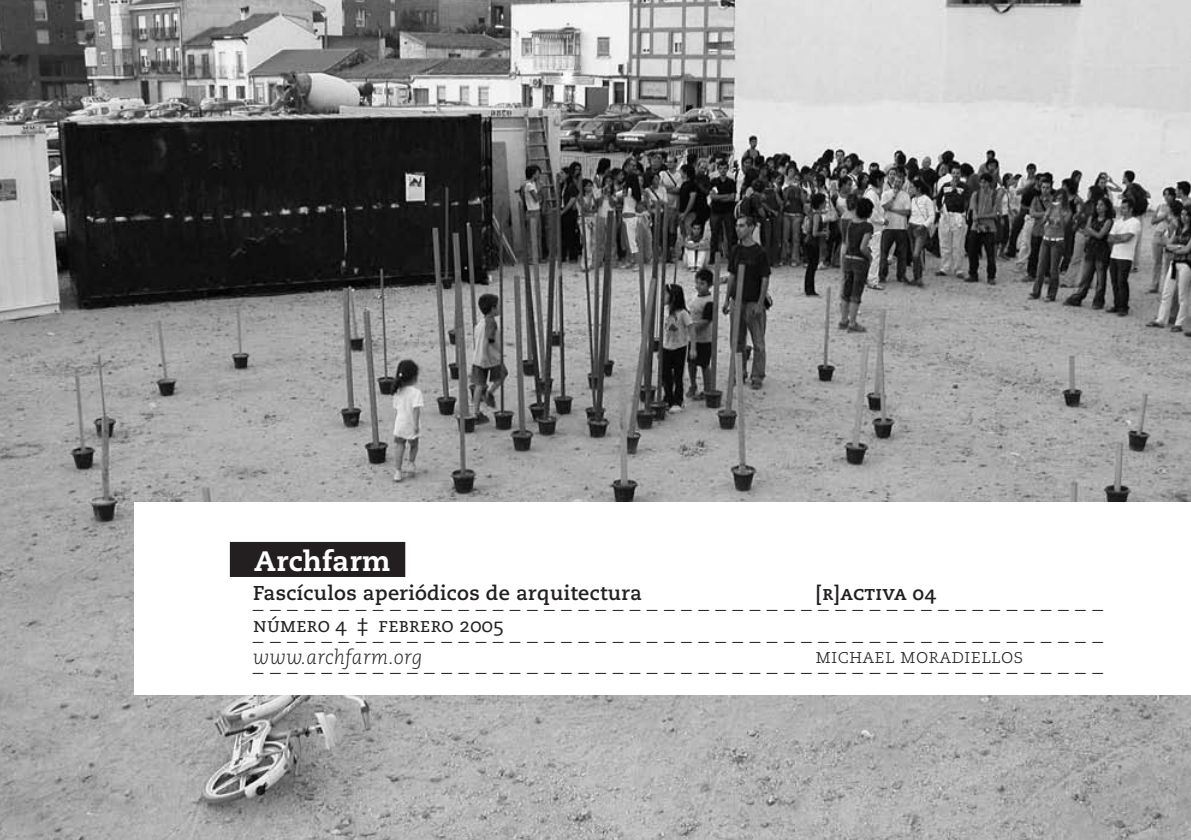
<style>
.page{position:relative;width:1191px;height:840px;background:#fff}
.page>*{position:absolute;margin:0;border:0;box-sizing:border-box;transform-origin:0 0}
.t1{font:800 28px "Caecilia LT Std";letter-spacing:.015em;color:#fff}
.t2{font:300 21.4px/31.6px "Caecilia LT Std";color:#231f20;text-align:justify}
.t3{font:700 20px "Caecilia LT Std";letter-spacing:.02em;color:#231f20}
.t4{font:20px "Caecilia LT Std";letter-spacing:.01em;color:#231f20}
.t5{font:300 20px "Caecilia LT Std";color:#231f20}
.t6{font:italic 300 20px "Caecilia LT Std";letter-spacing:.015em;color:#231f20}
</style>
<div class="page">
<img style="left:0;top:0;width:1191px;height:839px">
<div style="left:134px;top:502px;width:1057px;height:192px;background:#fff"></div>
<div style="left:230px;top:541px;width:175px;height:35px;background:#231f20"></div>
<h1 class="t1" style="left:254px;top:544px;width:138px">Archfarm</h1>
<p class="t3" style="left:253px;top:581px;width:390px">Fascículos aperiódicos de arquitectura</p>
<p class="t4" style="left:253px;top:613px;width:253px">número 4 ‡ febrero 2005</p>
<p class="t6" style="left:253px;top:645px;width:171px">www.archfarm.org</p>
<p class="t3" style="left:815px;top:580px;width:122px">[r]activa 04</p>
<p class="t2" style="left:253px;top:593px;width:851px">–––––––––––––––––––––––––––––––––––––––––––––––––– –––––––––––––––––––––––––––––––––––––––––––––––––– ––––––––––––––––––––––––––––––––––––––––––––––––––</p>
<p class="t5" style="left:815px;top:644px;width:209px">michael moradiellos</p>
</div>
